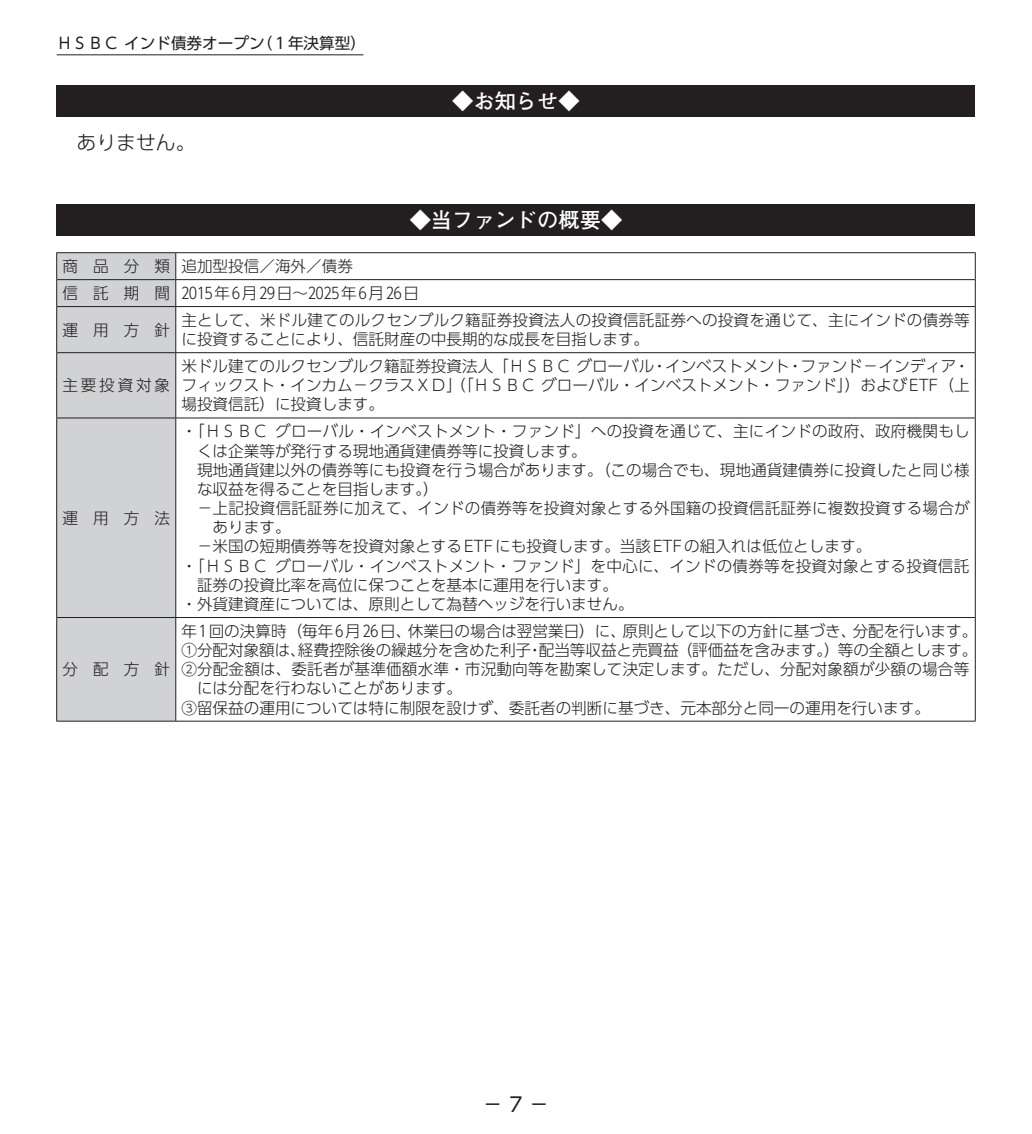
<style>
.page{position:relative;width:1032px;height:1134px;background:#fff}
.page>*{position:absolute;margin:0;border:0;box-sizing:border-box;transform-origin:0 0}
.t1{font:700 21.2px "Futo Go B101 Pro";color:#fff}
.t2{font:300 19.8px "UD Shin Go Pro";color:#231f20}
.t3{font:19.8px "UD Shin Go Pro";color:#231f20}
.t4{font:300 15.6px/19.2px "UD Shin Go Pro";color:#231f20}
.t5{font:300 15.6px/27px "UD Shin Go Pro";letter-spacing:.125em;color:#231f20}
.t6{font:15.6px "UD Shin Go Pro";color:#231f20}
</style>
<div class="page">
<div style="left:57px;top:85px;width:918px;height:31px;background:#231f20"></div>
<div style="left:57px;top:204px;width:918px;height:31px;background:#231f20"></div>
<div style="left:57px;top:253px;width:118px;height:468px;background:#d1d2d4"></div>
<hr style="left:56px;top:252px;width:120px;height:1px;background:#231f20">
<hr style="left:176px;top:252px;width:799px;height:1px;background:#231f20">
<hr style="left:56px;top:279px;width:120px;height:1px;background:#231f20">
<svg style="left:56px;top:253px;width:1px;height:53px"></svg>
<hr style="left:176px;top:279px;width:799px;height:1px;background:#231f20">
<svg style="left:175px;top:253px;width:1px;height:53px"></svg>
<svg style="left:975px;top:253px;width:1px;height:53px"></svg>
<hr style="left:56px;top:306px;width:120px;height:1px;background:#231f20">
<hr style="left:56px;top:307px;width:1px;height:45px;background:#231f20">
<hr style="left:176px;top:306px;width:799px;height:1px;background:#231f20">
<hr style="left:175px;top:307px;width:1px;height:45px;background:#231f20">
<hr style="left:975px;top:307px;width:1px;height:45px;background:#231f20">
<hr style="left:56px;top:352px;width:120px;height:1px;background:#231f20">
<hr style="left:56px;top:353px;width:1px;height:65px;background:#231f20">
<hr style="left:176px;top:352px;width:799px;height:1px;background:#231f20">
<hr style="left:175px;top:353px;width:1px;height:65px;background:#231f20">
<hr style="left:975px;top:353px;width:1px;height:65px;background:#231f20">
<hr style="left:56px;top:418px;width:120px;height:1px;background:#231f20">
<hr style="left:56px;top:418px;width:1px;height:199px;background:#231f20">
<hr style="left:176px;top:418px;width:799px;height:1px;background:#231f20">
<hr style="left:175px;top:418px;width:1px;height:199px;background:#231f20">
<hr style="left:975px;top:418px;width:1px;height:199px;background:#231f20">
<hr style="left:56px;top:617px;width:120px;height:1px;background:#231f20">
<hr style="left:56px;top:618px;width:1px;height:103px;background:#231f20">
<hr style="left:176px;top:617px;width:799px;height:1px;background:#231f20">
<hr style="left:175px;top:618px;width:1px;height:103px;background:#231f20">
<hr style="left:975px;top:618px;width:1px;height:103px;background:#231f20">
<hr style="left:56px;top:721px;width:120px;height:1px;background:#231f20">
<hr style="left:176px;top:721px;width:799px;height:1px;background:#231f20">
<hr style="left:57px;top:54px;width:306px;height:1px;background:#231f20">
<p class="t6" style="left:57px;top:31px;width:311px">ＨＳＢＣ インド債券オープン（１年決算型）</p>
<p class="t2" style="left:77px;top:127px;width:121px">ありません。</p>
<h1 class="t1" style="left:452px;top:84px;width:129px">◆お知らせ◆</h1>
<h1 class="t1" style="left:410px;top:203px;width:214px">◆当ファンドの概要◆</h1>
<p class="t5" style="left:62px;top:252px;width:358px">商品分類<br>信 託 期 間 2015年6月29日～2025年6月26日</p>
<p class="t4" style="left:62px;top:319px;width:109px">運用方針</p>
<p class="t4" style="left:181px;top:310px;width:790px">主として、米ドル建てのルクセンブルク籍証券投資法人の投資信託証券への投資を通じて、主にインドの債券等に投資することにより、信託財産の中長期的な成長を目指します。</p>
<p class="t4" style="left:62px;top:375px;width:109px">主要投資対象</p>
<p class="t4" style="left:181px;top:256px;width:173px">追加型投信／海外／債券</p>
<p class="t4" style="left:181px;top:356px;width:790px;text-align:justify">米ドル建てのルクセンブルク籍証券投資法人「ＨＳＢＣ グローバル・インベストメント・ファンド－インディア・フィックスト・インカム－クラスＸＤ」（「ＨＳＢＣ グローバル・インベストメント・ファンド」）およびETF（上場投資信託）に投資します。</p>
<p class="t4" style="left:62px;top:508px;width:109px">運用方法</p>
<p class="t4" style="left:62px;top:659px;width:109px">分配方針</p>
<p class="t4" style="left:181px;top:421px;width:790px">・「ＨＳＢＣ グローバル・インベストメント・ファンド」への投資を通じて、主にインドの政府、政府機関もし</p>
<p class="t4" style="left:197px;top:440px;width:391px">くは企業等が発行する現地通貨建債券等に投資します。</p>
<p class="t4" style="left:197px;top:460px;width:774px">現地通貨建以外の債券等にも投資を行う場合があります。（この場合でも、現地通貨建債券に投資したと同じ様</p>
<p class="t4" style="left:197px;top:479px;width:243px">な収益を得ることを目指します。）</p>
<p class="t4" style="left:197px;top:498px;width:774px">－上記投資信託証券に加えて、インドの債券等を投資対象とする外国籍の投資信託証券に複数投資する場合が</p>
<p class="t4" style="left:213px;top:517px;width:79px">あります。</p>
<p class="t4" style="left:197px;top:536px;width:676px">－米国の短期債券等を投資対象とするETFにも投資します。当該ETFの組入れは低位とします。</p>
<p class="t4" style="left:181px;top:555px;width:789px">・「ＨＳＢＣ グローバル・インベストメント・ファンド」を中心に、インドの債券等を投資対象とする投資信託</p>
<p class="t4" style="left:197px;top:575px;width:422px">証券の投資比率を高位に保つことを基本に運用を行います。</p>
<p class="t4" style="left:181px;top:594px;width:454px">・外貨建資産については、原則として為替ヘッジを行いません。</p>
<p class="t4" style="left:181px;top:621px;width:797px">年1回の決算時（毎年6月26日、休業日の場合は翌営業日）に、原則として以下の方針に基づき、分配を行います。</p>
<p class="t4" style="left:181px;top:640px;width:797px">①分配対象額は、経費控除後の繰越分を含めた利子・配当等収益と売買益（評価益を含みます。）等の全額とします。</p>
<p class="t4" style="left:181px;top:659px;width:789px">②分配金額は、委託者が基準価額水準・市況動向等を勘案して決定します。ただし、分配対象額が少額の場合等</p>
<p class="t4" style="left:197px;top:678px;width:267px">には分配を行わないことがあります。</p>
<p class="t4" style="left:181px;top:697px;width:750px">③留保益の運用については特に制限を設けず、委託者の判断に基づき、元本部分と同一の運用を行います。</p>
<p class="t3" style="left:483px;top:1088px;width:67px">－ 7 －</p>
</div>
